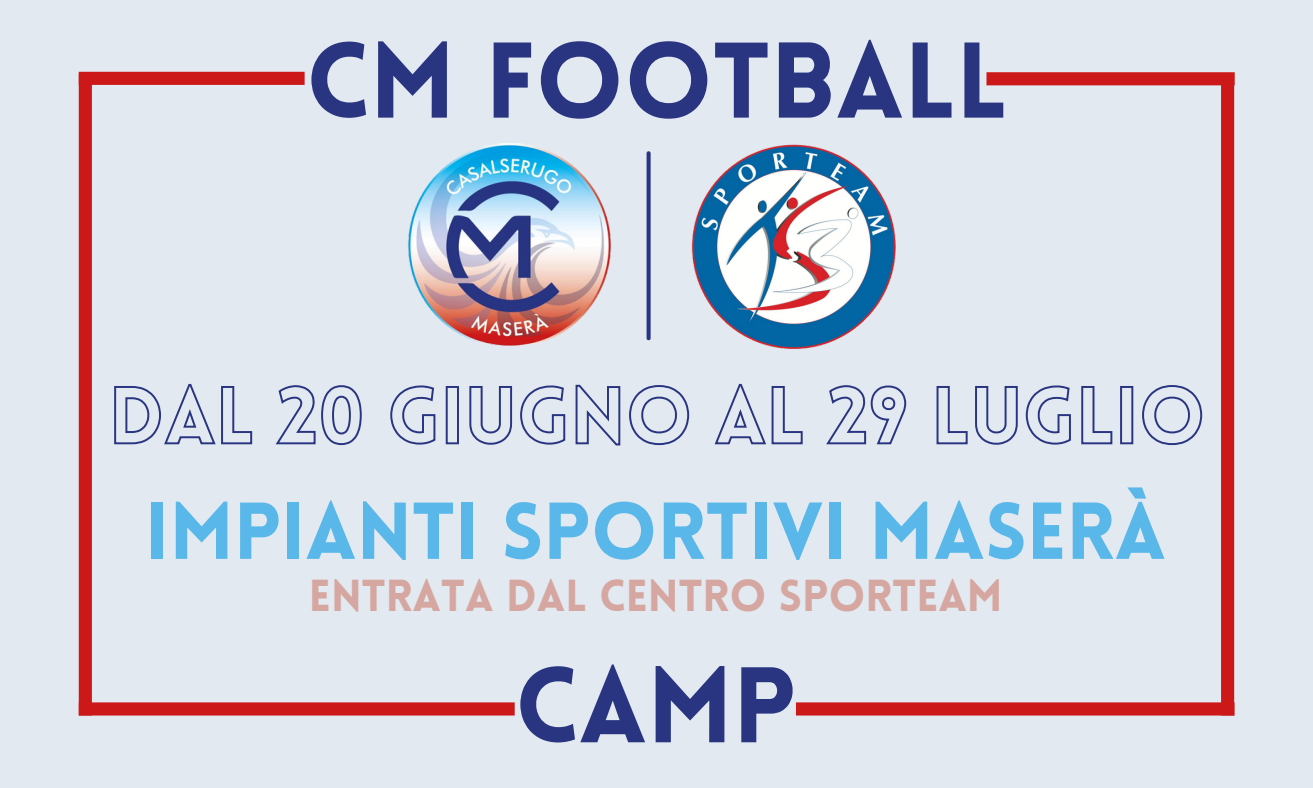
<style>
.page{position:relative;width:1313px;height:788px;background:#fff}
.page>*{position:absolute;margin:0;border:0;box-sizing:border-box;transform-origin:0 0}
.t1{font:900 105px "Lovelo";color:#2a3582}
.t2{font:900 78.75px "Lovelo";color:#59b8e9}
.t3{font:900 43.75px "Lovelo";color:#d5a7a0}
</style>
<div class="page">
<div style="left:0;top:0;width:1312px;height:787px;background:#e2e9f1"></div>
<img style="left:408px;top:143px;width:203px;height:203px">
<img style="left:691px;top:144px;width:205px;height:205px">
<svg style="left:646px;top:153px;width:4px;height:185px"></svg>
<div style="left:79px;top:72px;width:226px;height:13px;background:#cc1819"></div>
<div style="left:986px;top:72px;width:248px;height:13px;background:#cc1819"></div>
<div style="left:79px;top:702px;width:436px;height:13px;background:#cc1819"></div>
<div style="left:796px;top:702px;width:438px;height:13px;background:#cc1819"></div>
<div style="left:79px;top:73px;width:13px;height:642px;background:#cc1819"></div>
<div style="left:1221px;top:73px;width:13px;height:642px;background:#cc1819"></div>
<svg style="left:114px;top:383px;width:1089px;height:63px"></svg>
<p class="t1" style="left:306px;top:39px;width:703px">CM FOOTBALL</p>
<p class="t2" style="left:145px;top:499px;width:1022px">IMPIANTI SPORTIVI MASERÀ</p>
<p class="t3" style="left:309px;top:578px;width:695px">ENTRATA DAL CENTRO SPORTEAM</p>
<p class="t1" style="left:515px;top:663px;width:282px">CAMP</p>
</div>
